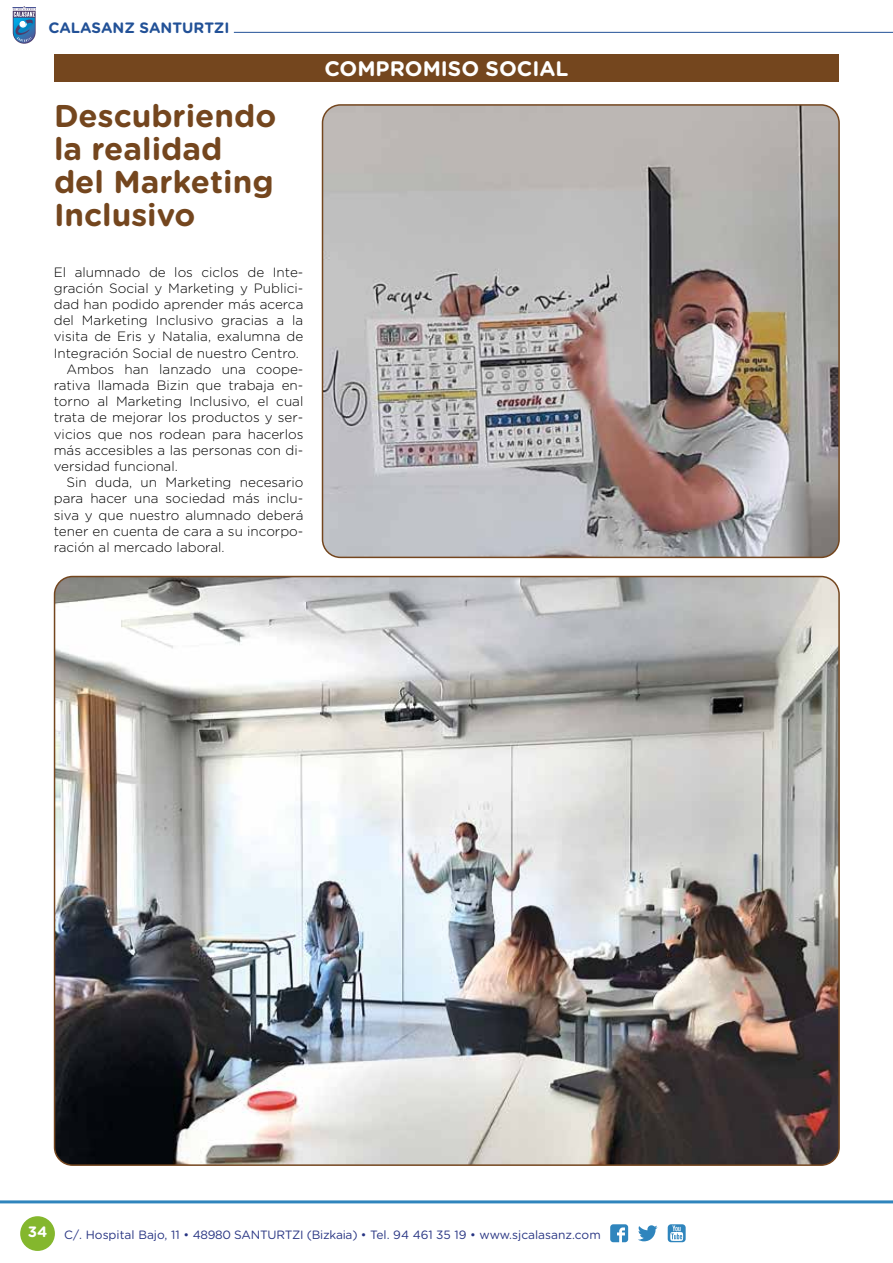
<style>
.page{position:relative;width:893px;height:1263px;background:#fff}
.page>*{position:absolute;margin:0;border:0;box-sizing:border-box;transform-origin:0 0}
.t1{font:700 31.5px/33px "Gotham Rounded";color:#74461e}
.t2{font:700 21px "Gotham Rounded";color:#fff}
.t3{font:700 15px "Gotham Rounded";color:#225197}
.t4{font:700 15px "Gotham Rounded";color:#fff}
.t5{font:300 13.5px "Gotham Rounded";color:#000}
.t6{font:12px "Gotham Rounded";color:#283583}
</style>
<div class="page">
<svg style="left:13px;top:6px;width:23px;height:38px"></svg>
<div style="left:20px;top:1216px;width:35px;height:35px;background:#84b72d;border-radius:50%"></div>
<hr style="left:0;top:1200px;width:893px;height:3px;background:#2f85bd">
<svg style="left:638px;top:1225px;width:19px;height:16px"></svg>
<svg style="left:610px;top:1224px;width:18px;height:18px"></svg>
<svg style="left:668px;top:1224px;width:18px;height:18px"></svg>
<hr style="left:234px;top:32px;width:659px;height:1px;background:#225197">
<img style="left:322px;top:107px;width:515px;height:450px">
<div style="left:322px;top:104px;width:518px;height:454px;border:2px solid #74461e;border-radius:18px"></div>
<img style="left:55px;top:576px;width:784px;height:589px">
<div style="left:54px;top:54px;width:785px;height:28px;background:#74461e"></div>
<p class="t3" style="left:48px;top:17px;width:183px">CALASANZ SANTURTZI</p>
<h1 class="t1" style="left:54px;top:98px;width:224px">Descubriendo la realidad del Marketing<br>Inclusivo</h1>
<p class="t5" style="left:54px;top:263px;width:251px">El alumnado de los ciclos de Inte-</p>
<p class="t5" style="left:54px;top:279px;width:251px">gración Social y Marketing y Publici-</p>
<p class="t5" style="left:54px;top:295px;width:251px">dad han podido aprender más acerca</p>
<p class="t5" style="left:54px;top:311px;width:251px">del Marketing Inclusivo gracias a la</p>
<p class="t5" style="left:54px;top:328px;width:251px">visita de Eris y Natalia, exalumna de</p>
<p class="t5" style="left:54px;top:344px;width:247px">Integración Social de nuestro Centro.</p>
<p class="t5" style="left:67px;top:360px;width:238px">Ambos han lanzado una coope-</p>
<p class="t5" style="left:54px;top:376px;width:251px">rativa llamada Bizin que trabaja en-</p>
<p class="t5" style="left:54px;top:392px;width:251px">torno al Marketing Inclusivo, el cual</p>
<p class="t5" style="left:54px;top:409px;width:251px">trata de mejorar los productos y ser-</p>
<p class="t5" style="left:54px;top:425px;width:251px">vicios que nos rodean para hacerlos</p>
<p class="t5" style="left:54px;top:441px;width:251px">más accesibles a las personas con di-</p>
<p class="t5" style="left:54px;top:457px;width:126px">versidad funcional.</p>
<p class="t5" style="left:67px;top:473px;width:238px">Sin duda, un Marketing necesario</p>
<p class="t5" style="left:54px;top:490px;width:251px">para hacer una sociedad más inclu-</p>
<p class="t5" style="left:54px;top:506px;width:251px">siva y que nuestro alumnado deberá</p>
<p class="t5" style="left:54px;top:522px;width:251px">tener en cuenta de cara a su incorpo-</p>
<p class="t5" style="left:54px;top:538px;width:172px">ración al mercado laboral.</p>
<h2 class="t2" style="left:324px;top:53px;width:246px">COMPROMISO SOCIAL</h2>
<p class="t4" style="left:28px;top:1221px;width:21px">34</p>
<p class="t6" style="left:64px;top:1226px;width:538px">C/. Hospital Bajo, 11 • 48980 SANTURTZI (Bizkaia) • Tel. 94 461 35 19 • www.sjcalasanz.com</p>
</div>
